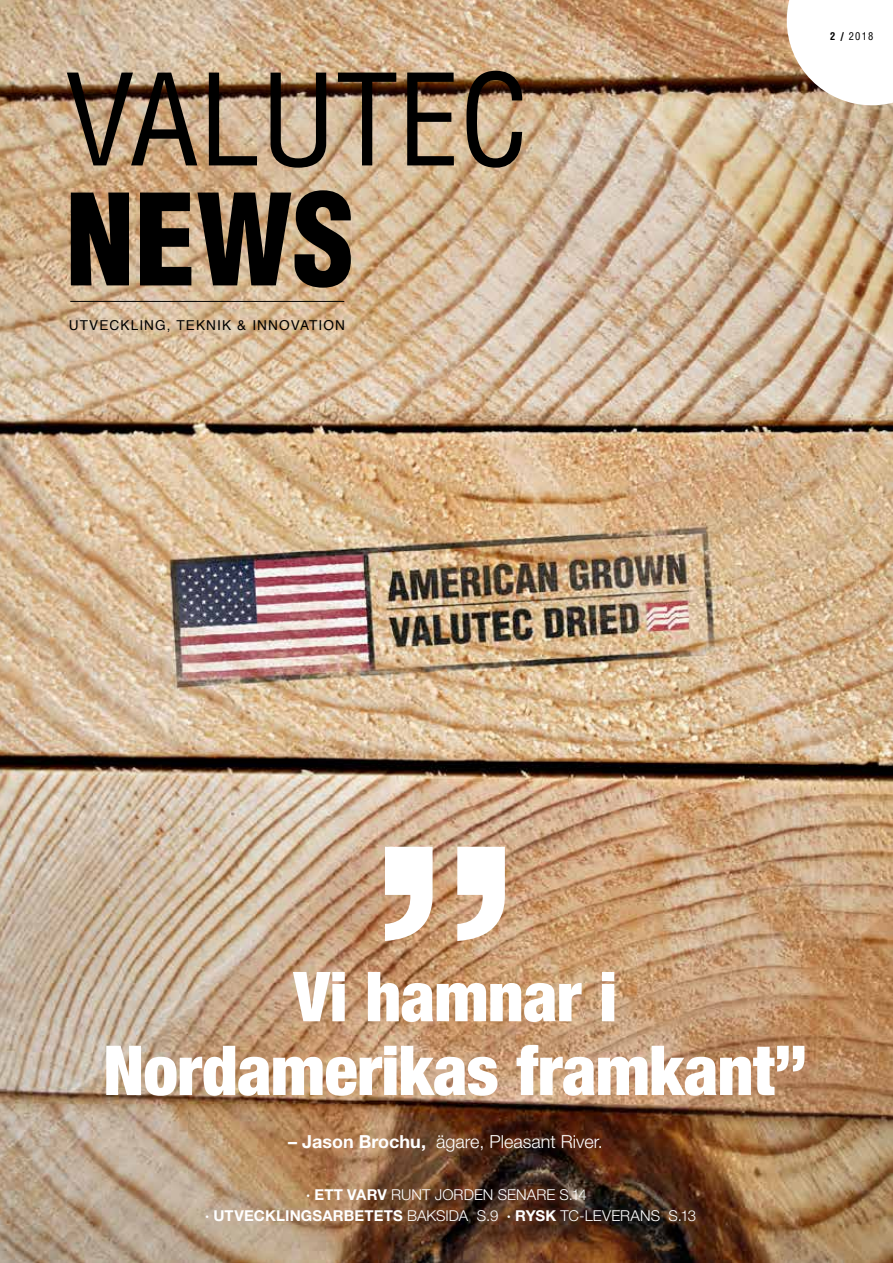
<style>
.page{position:relative;width:893px;height:1263px;background:#fff}
.page>*{position:absolute;margin:0;border:0;box-sizing:border-box;transform-origin:0 0}
.t1{font:900 condensed 301.2px "Helvetica LT Std";color:#fff}
.t2{font:condensed 123.75px "Helvetica LT Std";color:#000}
.t3{font:900 condensed 123.75px "Helvetica LT Std";color:#000}
.t4{font:900 condensed 69px/73.8px "Helvetica Neue";letter-spacing:-.005em;color:#fff;text-align:center}
.t5{font:300 18px "Helvetica Neue LT Std";color:#fff}
.t6{font:300 15px/21px "Helvetica Neue LT Std";letter-spacing:.005em;color:#fff;text-align:center}
.t7{font:13.65px "Helvetica";letter-spacing:.08em;color:#000}
.t8{font:condensed 10.5px "Helvetica LT Std";color:#000}
.s1{font-weight:700}
.s2{font-weight:900}
</style>
<div class="page">
<img style="left:0;top:0;width:893px;height:1263px">
<hr style="left:70px;top:301px;width:274px;height:1px;background:#000">
<svg style="left:787px;top:0;width:106px;height:105px"></svg>
<h2 class="t2" style="left:65px;top:43px;width:465px">VALUTEC</h2>
<h2 class="t3" style="left:65px;top:162px;width:290px">NEWS</h2>
<p class="t7" style="left:69px;top:314px;width:278px">UTVECKLING, TEKNIK &amp; INNOVATION</p>
<p class="t8" style="left:830px;top:29px;width:45px"><span class="s1">2</span> <span class="s2">/</span> 2018</p>
<h1 class="t1" style="left:370px;top:771px;width:152px">”</h1>
<h3 class="t4" style="left:103px;top:956px;width:706px">Vi hamnar i<br>Nordamerikas framkant”</h3>
<p class="t5" style="left:288px;top:1131px;width:316px"><span class="s1">– Jason Brochu,</span> ägare, Pleasant River.</p>
<p class="t6" style="left:205px;top:1184px;width:493px"><span class="s1">· ETT VARV</span> RUNT JORDEN SENARE S.14<br><span class="s1">· UTVECKLINGSARBETETS</span> BAKSIDA S.9 <span class="s1">· RYSK</span> TC-LEVERANS S.13</p>
</div>
